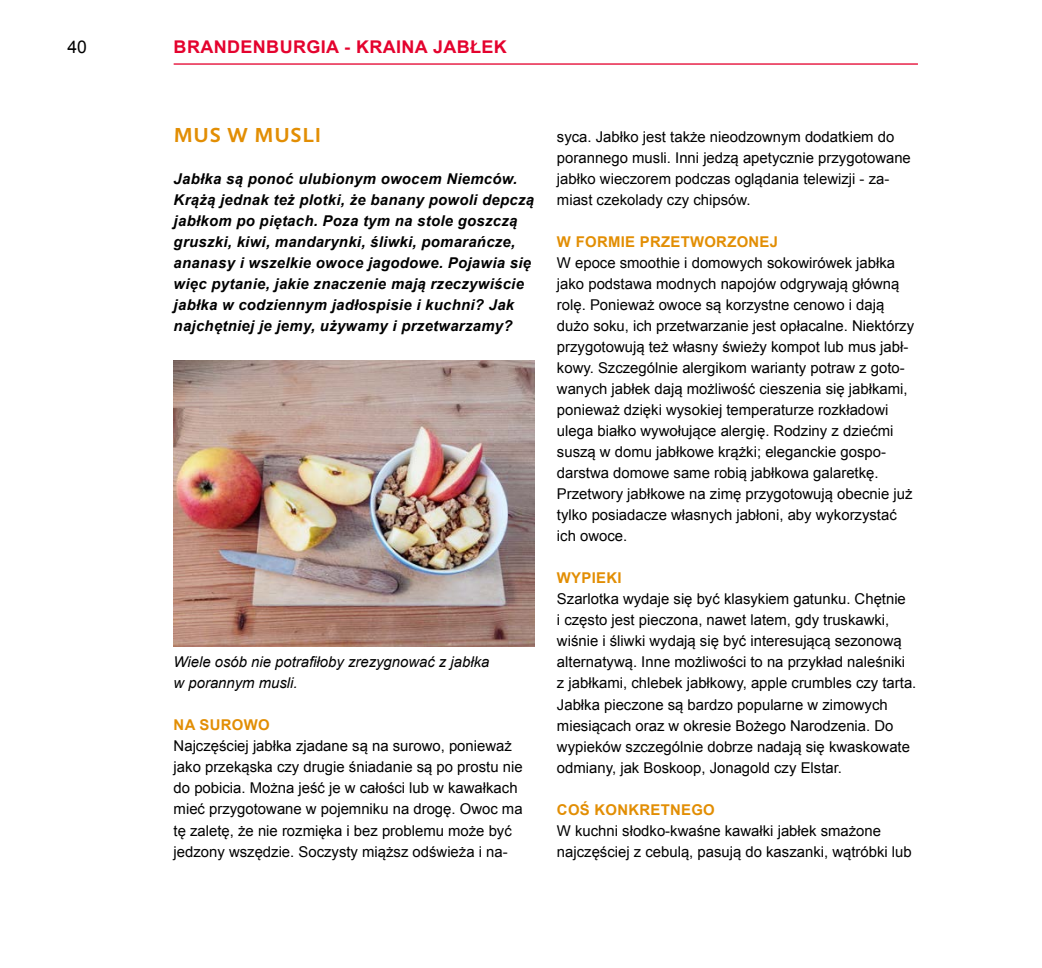
<style>
.page{position:relative;width:1042px;height:968px;background:#fff}
.page>*{position:absolute;margin:0;border:0;box-sizing:border-box;transform-origin:0 0}
.t1{font:700 21px "Calluna Sans";letter-spacing:.035em;color:#e28e04}
.t2{font:700 17.5px "Arial";letter-spacing:.02em;color:#e4032e}
.t3{font:17.5px "Arial";color:#000}
.t4{font:14.88px/21px "Arial";color:#000}
.t5{font:italic 700 14.88px/21px "Arial";letter-spacing:.02em;color:#000}
.t6{font:italic 14.88px/21px "Arial";color:#000}
.t7{font:700 14.88px "Arial";letter-spacing:.02em;color:#e28e04}
</style>
<div class="page">
<hr style="left:174px;top:63px;width:744px;height:2px;background:#e4032e">
<img style="left:174px;top:361px;width:361px;height:285px">
<p class="t3" style="left:67px;top:36px;width:21px">40</p>
<p class="t2" style="left:174px;top:36px;width:335px">BRANDENBURGIA - KRAINA JABŁEK</p>
<h1 class="t1" style="left:174px;top:122px;width:149px">MUS W MUSLI</h1>
<p class="t5" style="left:174px;top:169px;width:362px">Jabłka są ponoć ulubionym owocem Niemców.<br>Krążą jednak też plotki, że banany powoli depczą jabłkom po piętach. Poza tym na stole goszczą gruszki, kiwi, mandarynki, śliwki, pomarańcze, ananasy i wszelkie owoce jagodowe. Pojawia się więc pytanie, jakie znaczenie mają rzeczywiście jabłka w codziennym jadłospisie i kuchni? Jak najchętniej je jemy, używamy i przetwarzamy?</p>
<p class="t6" style="left:174px;top:651px;width:317px">Wiele osób nie potrafiłoby zrezygnować z jabłka w porannym musli.</p>
<p class="t7" style="left:174px;top:715px;width:98px">NA SUROWO</p>
<p class="t4" style="left:174px;top:735px;width:350px">Najczęściej jabłka zjadane są na surowo, ponieważ jako przekąska czy drugie śniadanie są po prostu nie do pobicia. Można jeść je w całości lub w kawałkach mieć przygotowane w pojemniku na drogę. Owoc ma tę zaletę, że nie rozmięka i bez problemu może być jedzony wszędzie. Soczysty miąższ odświeża i na-</p>
<p class="t4" style="left:557px;top:126px;width:355px">syca. Jabłko jest także nieodzownym dodatkiem do porannego musli. Inni jedzą apetycznie przygotowane jabłko wieczorem podczas oglądania telewizji - za&shy;miast czekolady czy chipsów.</p>
<p class="t7" style="left:557px;top:232px;width:223px">W FORMIE PRZETWORZONEJ</p>
<p class="t4" style="left:557px;top:252px;width:359px">W epoce smoothie i domowych sokowirówek jabłka jako podstawa modnych napojów odgrywają główną rolę. Ponieważ owoce są korzystne cenowo i dają dużo soku, ich przetwarzanie jest opłacalne. Niektórzy przygotowują też własny świeży kompot lub mus jabł&shy;kowy. Szczególnie alergikom warianty potraw z goto&shy;wanych jabłek dają możliwość cieszenia się jabłkami, ponieważ dzięki wysokiej temperaturze rozkładowi ulega białko wywołujące alergię. Rodziny z dziećmi suszą w domu jabłkowe krążki; eleganckie gospo&shy;darstwa domowe same robią jabłkowa galaretkę.<br>Przetwory jabłkowe na zimę przygotowują obecnie już tylko posiadacze własnych jabłoni, aby wykorzystać ich owoce.</p>
<p class="t7" style="left:557px;top:568px;width:66px">WYPIEKI</p>
<p class="t4" style="left:557px;top:588px;width:361px">Szarlotka wydaje się być klasykiem gatunku. Chętnie<br>i często jest pieczona, nawet latem, gdy truskawki, wiśnie i śliwki wydają się być interesującą sezonową alternatywą. Inne możliwości to na przykład naleśniki<br>z jabłkami, chlebek jabłkowy, apple crumbles czy tarta.<br>Jabłka pieczone są bardzo popularne w zimowych miesiącach oraz w okresie Bożego Narodzenia. Do wypieków szczególnie dobrze nadają się kwaskowate odmiany, jak Boskoop, Jonagold czy Elstar.</p>
<p class="t7" style="left:557px;top:799px;width:159px">COŚ KONKRETNEGO</p>
<p class="t4" style="left:557px;top:819px;width:356px">W kuchni słodko-kwaśne kawałki jabłek smażone najczęściej z cebulą, pasują do kaszanki, wątróbki lub</p>
</div>
